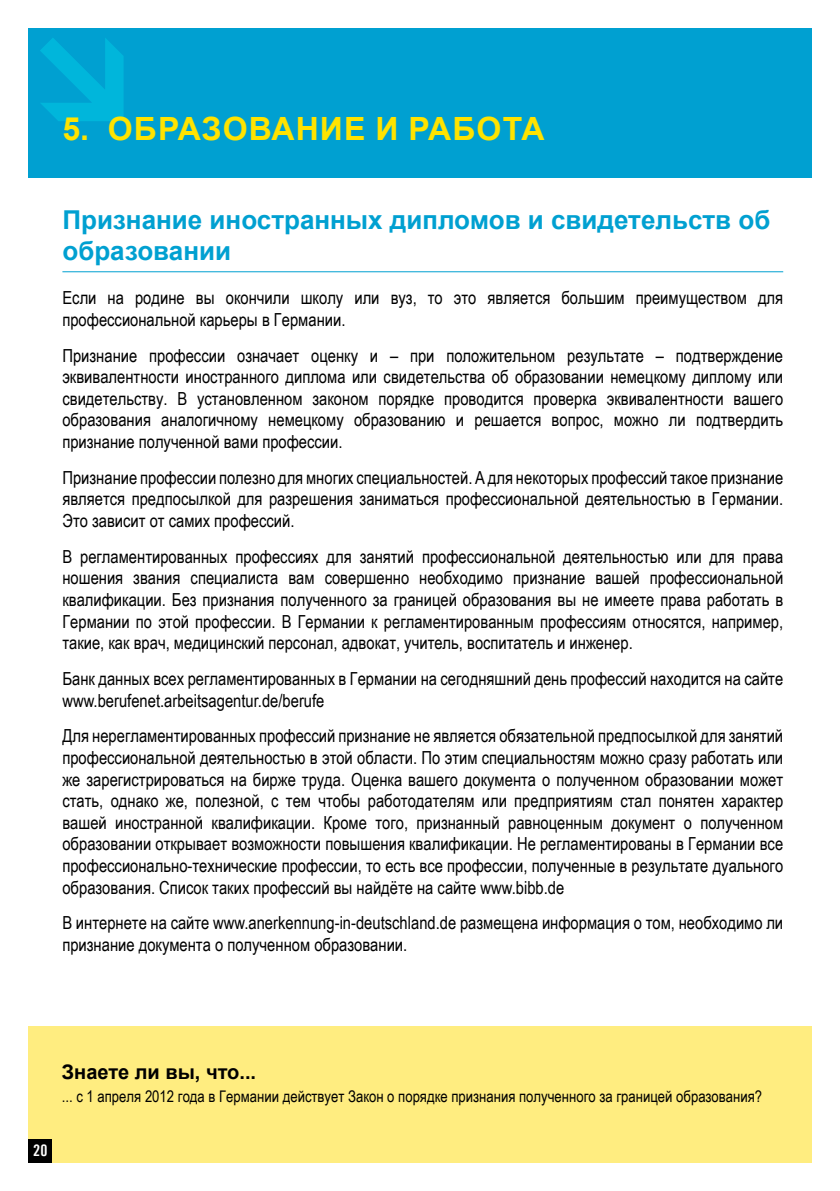
<style>
.page{position:relative;width:840px;height:1191px;background:#fff}
.page>*{position:absolute;margin:0;border:0;box-sizing:border-box;transform-origin:0 0}
.t1{font:700 32px "Arial";letter-spacing:.035em;color:#ffe300}
.t2{font:700 26px/31.2px "Arial";color:#00a0d1}
.t3{font:700 20px "Arial";color:#000}
.t4{font:18px/21.6px "Arial Narrow";color:#000;text-align:justify}
.t5{font:16px "Arial Narrow";color:#000}
.t6{font:15.8px "Trade Gothic LT Bold Cond Twenty";color:#fff}
</style>
<div class="page">
<div style="left:28px;top:28px;width:783px;height:150px;background:#00a0d1"></div>
<div style="left:28px;top:1026px;width:783px;height:136px;background:#ffed80"></div>
<svg style="left:40px;top:38px;width:83px;height:83px"></svg>
<hr style="left:62px;top:271px;width:720px;height:1px;background:#00a0d1">
<div style="left:28px;top:1138px;width:24px;height:24px;background:#000"></div>
<h1 class="t1" style="left:62px;top:106px;width:483px">5. ОБРАЗОВАНИЕ И РАБОТА</h1>
<h2 class="t2" style="left:62px;top:204px;width:709px">Признание иностранных дипломов и свидетельств об образовании</h2>
<p class="t4" style="left:62px;top:286px;width:721px">Если на родине вы окончили школу или вуз, то это является большим преимуществом для профессиональной карьеры в Германии.</p>
<p class="t4" style="left:62px;top:344px;width:722px">Признание профессии означает оценку и – при положительном результате – подтверждение эквивалентности иностранного диплома или свидетельства об образовании немецкому диплому или свидетельству. В установленном законом порядке проводится проверка эквивалентности вашего образования аналогичному немецкому образованию и решается вопрос, можно ли подтвердить признание полученной вами профессии.</p>
<p class="t4" style="left:62px;top:466px;width:721px">Признание профессии полезно для многих специальностей. А для некоторых профессий такое признание является предпосылкой для разрешения заниматься профессиональной деятельностью в Германии.<br>Это зависит от самих профессий.</p>
<p class="t4" style="left:62px;top:545px;width:722px">В регламентированных профессиях для занятий профессиональной деятельностью или для права ношения звания специалиста вам совершенно необходимо признание вашей профессиональной квалификации. Без признания полученного за границей образования вы не имеете права работать в Германии по этой профессии. В Германии к регламентированным профессиям относятся, например, такие, как врач, медицинский персонал, адвокат, учитель, воспитатель и инженер.</p>
<p class="t4" style="left:62px;top:667px;width:721px">Банк данных всех регламентированных в Германии на сегодняшний день профессий находится на сайте www.berufenet.arbeitsagentur.de/berufe</p>
<p class="t4" style="left:62px;top:724px;width:722px">Для нерегламентированных профессий признание не является обязательной предпосылкой для занятий профессиональной деятельностью в этой области. По этим специальностям можно сразу работать или же зарегистрироваться на бирже труда. Оценка вашего документа о полученном образовании может стать, однако же, полезной, с тем чтобы работодателям или предприятиям стал понятен характер вашей иностранной квалификации. Кроме того, признанный равноценным документ о полученном образовании открывает возможности повышения квалификации. Не регламентированы в Германии все профессионально-технические профессии, то есть все профессии, полученные в результате дуального образования. Список таких профессий вы найдёте на сайте www.bibb.de</p>
<p class="t4" style="left:62px;top:911px;width:721px">В интернете на сайте www.anerkennung-in-deutschland.de размещена информация о том, необходимо ли признание документа о полученном образовании.</p>
<p class="t3" style="left:62px;top:1057px;width:196px">Знаете ли вы, что...</p>
<p class="t5" style="left:62px;top:1084px;width:701px">... с 1 апреля 2012 года в Германии действует Закон о порядке признания полученного за границей образования?</p>
<p class="t6" style="left:33px;top:1141px;width:16px">20</p>
</div>
